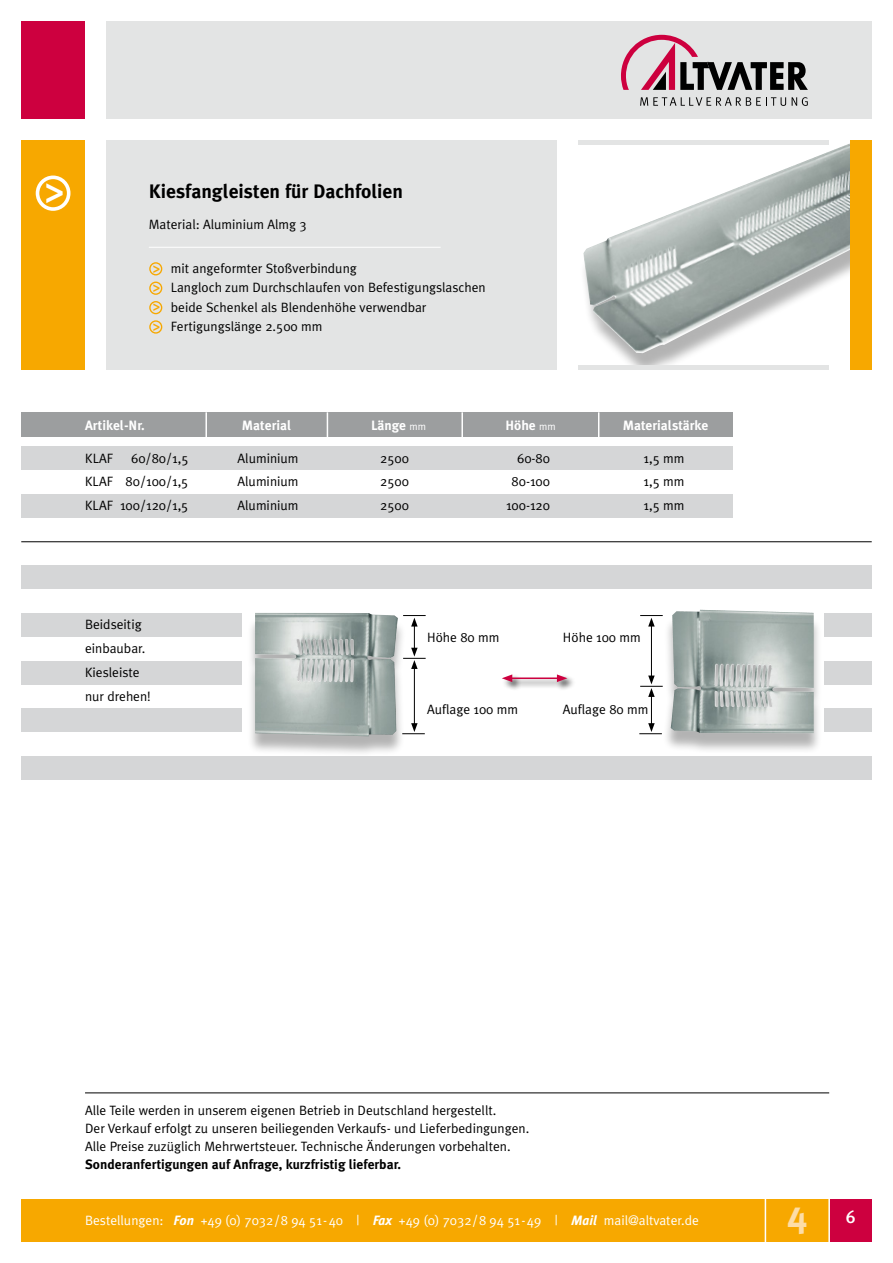
<style>
.page{position:relative;width:893px;height:1263px;background:#fff}
.page>*{position:absolute;margin:0;border:0;box-sizing:border-box;transform-origin:0 0}
.t1{font:700 37.5px "Meta Plus";color:#fddda7}
.t2{font:700 19.5px "Meta Plus";color:#000}
.t3{font:700 14.1px/19.4px "Eurostile";color:#f7a800;text-align:justify}
.t4{font:13.5px/19.5px "Meta Plus Normal";color:#000}
.t5{font:13.5px "Meta Plus Normal";color:#fff}
.t6{font:700 13.5px "Meta Plus";color:#000}
.t7{font:700 13.5px "Meta Plus";color:#fff}
.s1{font-family:"Eurostile";font-size:37.5px;color:#fff}
.s2{font-family:"Meta Plus Normal";font-weight:400;font-size:10.5px}
.s3{font-family:"Meta Plus";font-weight:700;font-style:italic}
.s4{font-weight:500;font-size:18px;color:#fff}
</style>
<div class="page">
<hr style="left:85px;top:1093px;width:744px;height:1px;background:#000">
<div style="left:21px;top:1199px;width:745px;height:43px;background:#f7a800"></div>
<div style="left:830px;top:1199px;width:42px;height:43px;background:#cd003f"></div>
<div style="left:765px;top:1199px;width:64px;height:43px;background:#f7a800"></div>
<hr style="left:828px;top:1197px;width:2px;height:47px;background:#fff">
<hr style="left:765px;top:1197px;width:1px;height:47px;background:#fff">
<div style="left:21px;top:446px;width:851px;height:24px;background:#d5d6d7"></div>
<div style="left:21px;top:494px;width:851px;height:24px;background:#d5d6d7"></div>
<div style="left:106px;top:140px;width:451px;height:230px;background:#e3e4e4"></div>
<div style="left:21px;top:140px;width:64px;height:230px;background:#f7a800"></div>
<div style="left:21px;top:412px;width:851px;height:24px;background:#9c9e9f"></div>
<div style="left:106px;top:21px;width:766px;height:98px;background:#e3e4e4"></div>
<div style="left:21px;top:21px;width:64px;height:98px;background:#cd003f"></div>
<hr style="left:205px;top:412px;width:2px;height:29px;background:#fff">
<svg style="left:327px;top:412px;width:1px;height:24px"></svg>
<svg style="left:598px;top:412px;width:1px;height:24px"></svg>
<div style="left:580px;top:144px;width:275px;height:226px;background:#000;opacity:.3"></div>
<img style="left:583px;top:144px;width:267px;height:209px">
<div style="left:36px;top:176px;width:34px;height:35px;border:4px solid #fff;border-radius:50%"></div>
<div style="left:850px;top:140px;width:22px;height:230px;background:#f7a800"></div>
<hr style="left:149px;top:247px;width:292px;height:1px;background:#fff">
<svg style="left:621px;top:35px;width:187px;height:55px"></svg>
<svg style="left:640px;top:97px;width:146px;height:9px"></svg>
<svg style="left:792px;top:97px;width:16px;height:9px"></svg>
<div style="left:578px;top:140px;width:251px;height:5px;background:#e3e4e4"></div>
<hr style="left:578px;top:366px;width:251px;height:4px;background:#e3e4e4">
<hr style="left:461px;top:412px;width:2px;height:29px;background:#fff">
<div style="left:149px;top:262px;width:13px;height:13px;border:1px solid #f7a800;border-radius:50%"></div>
<div style="left:149px;top:282px;width:13px;height:13px;border:1px solid #f7a800;border-radius:50%"></div>
<div style="left:149px;top:301px;width:13px;height:13px;border:1px solid #f7a800;border-radius:50%"></div>
<div style="left:149px;top:320px;width:13px;height:14px;border:1px solid #f7a800;border-radius:50%"></div>
<hr style="left:21px;top:541px;width:851px;height:1px;background:#000">
<div style="left:21px;top:565px;width:851px;height:24px;background:#d5d6d7"></div>
<div style="left:21px;top:613px;width:851px;height:24px;background:#d5d6d7"></div>
<div style="left:21px;top:661px;width:851px;height:23px;background:#d5d6d7"></div>
<div style="left:21px;top:708px;width:851px;height:24px;background:#d5d6d7"></div>
<div style="left:604px;top:595px;width:220px;height:166px;background:#fff"></div>
<div style="left:663px;top:615px;width:159px;height:139px;background:#000;opacity:.3"></div>
<img style="left:672px;top:610px;width:29px;height:80px">
<hr style="left:651px;top:624px;width:1px;height:54px;background:#000">
<svg style="left:640px;top:615px;width:23px;height:11px"></svg>
<hr style="left:651px;top:694px;width:1px;height:32px;background:#000">
<svg style="left:640px;top:675px;width:23px;height:22px"></svg>
<svg style="left:639px;top:723px;width:23px;height:11px"></svg>
<div style="left:242px;top:595px;width:380px;height:166px;background:#fff"></div>
<div style="left:247px;top:617px;width:159px;height:140px;background:#000;opacity:.3"></div>
<img style="left:255px;top:654px;width:41px;height:80px">
<hr style="left:414px;top:666px;width:1px;height:60px;background:#000">
<svg style="left:403px;top:615px;width:23px;height:54px"></svg>
<svg style="left:402px;top:723px;width:23px;height:11px"></svg>
<div style="left:21px;top:756px;width:851px;height:24px;background:#d5d6d7"></div>
<div style="left:501px;top:673px;width:75px;height:18px;background:#000;opacity:.75"></div>
<hr style="left:510px;top:677px;width:49px;height:2px;background:#cd003f">
<svg style="left:502px;top:674px;width:10px;height:8px"></svg>
<svg style="left:557px;top:674px;width:10px;height:8px"></svg>
<div style="left:733px;top:407px;width:146px;height:123px;background:#fff"></div>
<h2 class="t2" style="left:47px;top:180px;width:358px"><span class="s1">&gt;</span> Kiesfangleisten für Dachfolien</h2>
<p class="t4" style="left:149px;top:215px;width:159px">Material: Aluminium Almg 3</p>
<p class="t4" style="left:171px;top:258px;width:316px">mit angeformter Stoßverbindung<br>Langloch zum Durchschlaufen von Befestigungslaschen beide Schenkel als Blendenhöhe verwendbar Fertigungslänge 2.500 mm</p>
<p class="t3" style="left:153px;top:259px;width:8px">&gt; &gt; &gt; &gt;</p>
<p class="t7" style="left:85px;top:417px;width:61px">Artikel-Nr.</p>
<p class="t7" style="left:242px;top:417px;width:51px">Material</p>
<p class="t7" style="left:371px;top:417px;width:56px">Länge <span class="s2">mm</span></p>
<p class="t7" style="left:505px;top:417px;width:52px">Höhe <span class="s2">mm</span></p>
<p class="t7" style="left:623px;top:417px;width:87px">Materialstärke</p>
<p class="t4" style="left:85px;top:448px;width:29px">KLAF</p>
<p class="t4" style="left:131px;top:448px;width:59px">60/80/1,5</p>
<p class="t4" style="left:238px;top:448px;width:62px">Aluminium</p>
<p class="t4" style="left:380px;top:448px;width:30px">2500</p>
<p class="t4" style="left:517px;top:448px;width:34px">60-80</p>
<p class="t4" style="left:644px;top:448px;width:42px">1,5 mm</p>
<p class="t4" style="left:85px;top:472px;width:105px">KLAF 80/100/1,5</p>
<p class="t4" style="left:238px;top:472px;width:62px">Aluminium</p>
<p class="t4" style="left:380px;top:472px;width:30px">2500</p>
<p class="t4" style="left:512px;top:472px;width:40px">80-100</p>
<p class="t4" style="left:643px;top:472px;width:42px">1,5 mm</p>
<p class="t4" style="left:85px;top:496px;width:105px">KLAF 100/120/1,5</p>
<p class="t4" style="left:238px;top:496px;width:62px">Aluminium</p>
<p class="t4" style="left:380px;top:496px;width:30px">2500</p>
<p class="t4" style="left:506px;top:496px;width:46px">100-120</p>
<p class="t4" style="left:643px;top:496px;width:42px">1,5 mm</p>
<p class="t4" style="left:85px;top:613px;width:67px;line-height:23.9px">Beidseitig einbaubar.<br>Kiesleiste nur drehen!</p>
<p class="t4" style="left:427px;top:628px;width:74px">Höhe 80 mm</p>
<p class="t4" style="left:427px;top:699px;width:92px">Auflage 100 mm</p>
<p class="t4" style="left:563px;top:628px;width:79px">Höhe 100 mm</p>
<p class="t4" style="left:563px;top:699px;width:87px">Auflage 80 mm</p>
<p class="t4" style="left:85px;top:1101px;width:446px;line-height:18px">Alle Teile werden in unserem eigenen Betrieb in Deutschland hergestellt.<br>Der Verkauf erfolgt zu unseren beiliegenden Verkaufs- und Lieferbedingungen.<br>Alle Preise zuzüglich Mehrwertsteuer. Technische Änderungen vorbehalten.</p>
<p class="t6" style="left:85px;top:1156px;width:318px">Sonderanfertigungen auf Anfrage, kurzfristig lieferbar.</p>
<p class="t5" style="left:85px;top:1213px;width:615px">Bestellungen: <span class="s3">Fon</span> +49 (0) 7032/8 94 51-40 | <span class="s3">Fax</span> +49 (0) 7032/8 94 51-49 | <span class="s3">Mail</span> mail@altvater.de</p>
<h1 class="t1" style="left:787px;top:1192px;width:70px">4 <span class="s4">6</span></h1>
</div>
